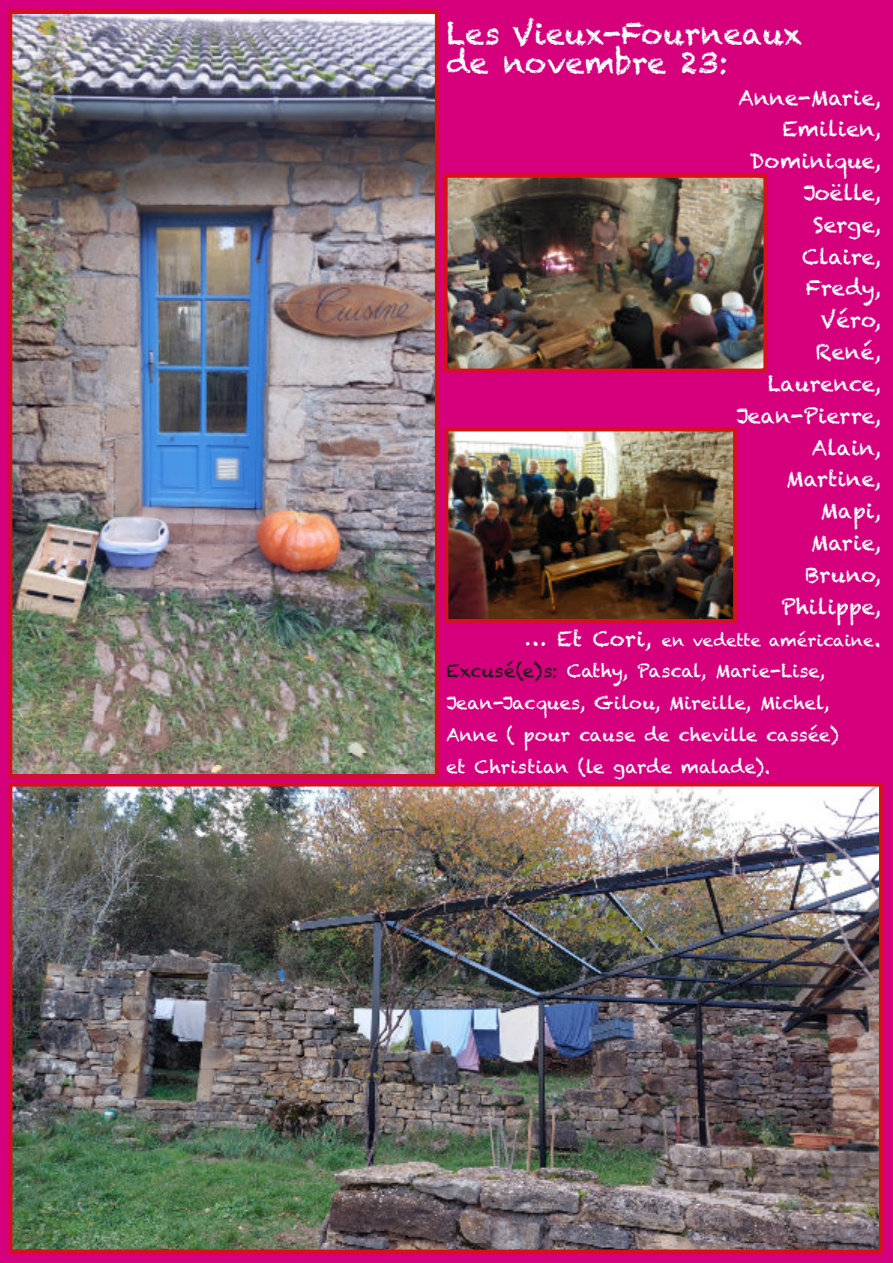
<style>
.page{position:relative;width:893px;height:1263px;background:#d6007d}
.page>*{position:absolute;margin:0;border:0;box-sizing:border-box;transform-origin:0 0}
.t1{font:30px/28.8px "Chalkduster";color:#fff}
.t2{font:21px/31.8px "Chalkduster";color:#fff;text-align:right}
.t3{font:18px/31.8px "Chalkduster";color:#fff}
.t4{font:16.5px "Chalkduster";color:#fff}
.s1{font-size:21px}
.s2{color:#1d1d1b}
</style>
<div class="page">
<img style="left:14px;top:14px;width:420px;height:759px">
<div style="left:9px;top:9px;width:430px;height:769px;border:4px solid #d21317"></div>
<img style="left:14px;top:788px;width:864px;height:460px">
<div style="left:9px;top:783px;width:874px;height:470px;border:4px solid #d51217"></div>
<img style="left:449px;top:179px;width:313px;height:188px">
<div style="left:444px;top:174px;width:323px;height:198px;border:4px solid #d51217"></div>
<img style="left:450px;top:433px;width:282px;height:185px">
<div style="left:445px;top:428px;width:292px;height:195px;border:4px solid #d51217"></div>
<h1 class="t1" style="left:446px;top:19px;width:358px">Les Vieux-Fourneaux de novembre 23:</h1>
<p class="t2" style="left:736px;top:81px;width:146px">Anne-Marie,<br>Emilien,<br>Dominique,<br>Joëlle,<br>Serge,<br>Claire,<br>Fredy,<br>Véro,<br>René,<br>Laurence,<br>Jean-Pierre,<br>Alain,<br>Martine,<br>Mapi,<br>Marie,<br>Bruno,<br>Philippe,</p>
<p class="t4" style="left:526px;top:629px;width:356px"><span class="s1">… Et Cori,</span> en vedette américaine<span class="s1">.</span></p>
<p class="t3" style="left:446px;top:655px;width:394px"><span class="s2">Excusé(e)s:</span> Cathy, Pascal, Marie-Lise, Jean-Jacques, Gilou, Mireille, Michel, Anne ( pour cause de cheville cassée) et Christian (le garde malade).</p>
</div>
